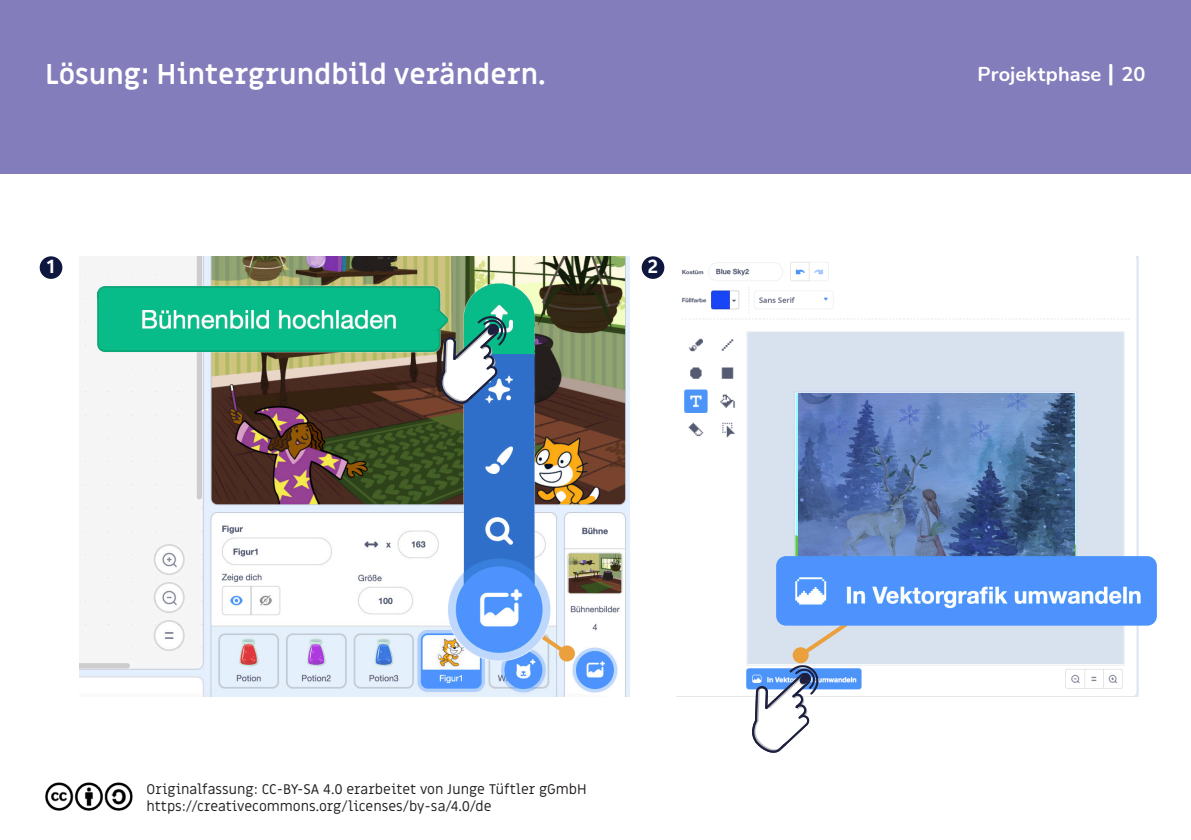
<style>
.page{position:relative;width:1191px;height:840px;background:#fff}
.page>*{position:absolute;margin:0;border:0;box-sizing:border-box;transform-origin:0 0}
.H2_Überschrift2_weiß{font:700 28px "Miriam Libre";color:#fff}
.t1{font:700 20px "Nunito";letter-spacing:.005em;color:#fff}
.LESETEXT{font:700 20px "Vodafone Rg";color:#fff}
.t2{font:14px/16.8px "Miriam Libre";color:#231f20}
.s1{font-size:24px}
</style>
<div class="page">
<img style="left:682px;top:256px;width:456px;height:440px">
<img style="left:79px;top:256px;width:550px;height:440px">
<svg style="left:551px;top:588px;width:21px;height:70px"></svg>
<div style="left:559px;top:645px;width:16px;height:16px;background:#eaa03c;border-radius:50%"></div>
<div style="left:40px;top:256px;width:22px;height:23px;background:#0f173f;border-radius:50%"></div>
<div style="left:641px;top:256px;width:23px;height:23px;background:#0f173f;border-radius:50%"></div>
<img style="left:798px;top:393px;width:276px;height:160px">
<img style="left:774px;top:553px;width:383px;height:80px">
<img style="left:95px;top:266px;width:456px;height:400px">
<div style="left:0;top:0;width:1191px;height:173px;background:#837dbb"></div>
<img style="left:436px;top:307px;width:80px;height:98px">
<svg style="left:748px;top:590px;width:145px;height:163px"></svg>
<img style="left:46px;top:782px;width:87px;height:28px">
<h2 class="H2_Überschrift2_weiß" style="left:45px;top:57px;width:502px">Lösung: Hintergrundbild verändern.</h2>
<p class="LESETEXT" style="left:46px;top:255px;width:12px">1</p>
<p class="LESETEXT" style="left:648px;top:255px;width:12px">2</p>
<p class="t2" style="left:146px;top:781px;width:441px">Originalfassung: CC-BY-SA 4.0 erarbeitet von Junge Tüftler gGmbH https://creativecommons.org/licenses/by-sa/4.0/de</p>
<h2 class="t1" style="left:977px;top:60px;width:169px">Projektphase <span class="s1">|</span> 20</h2>
</div>
